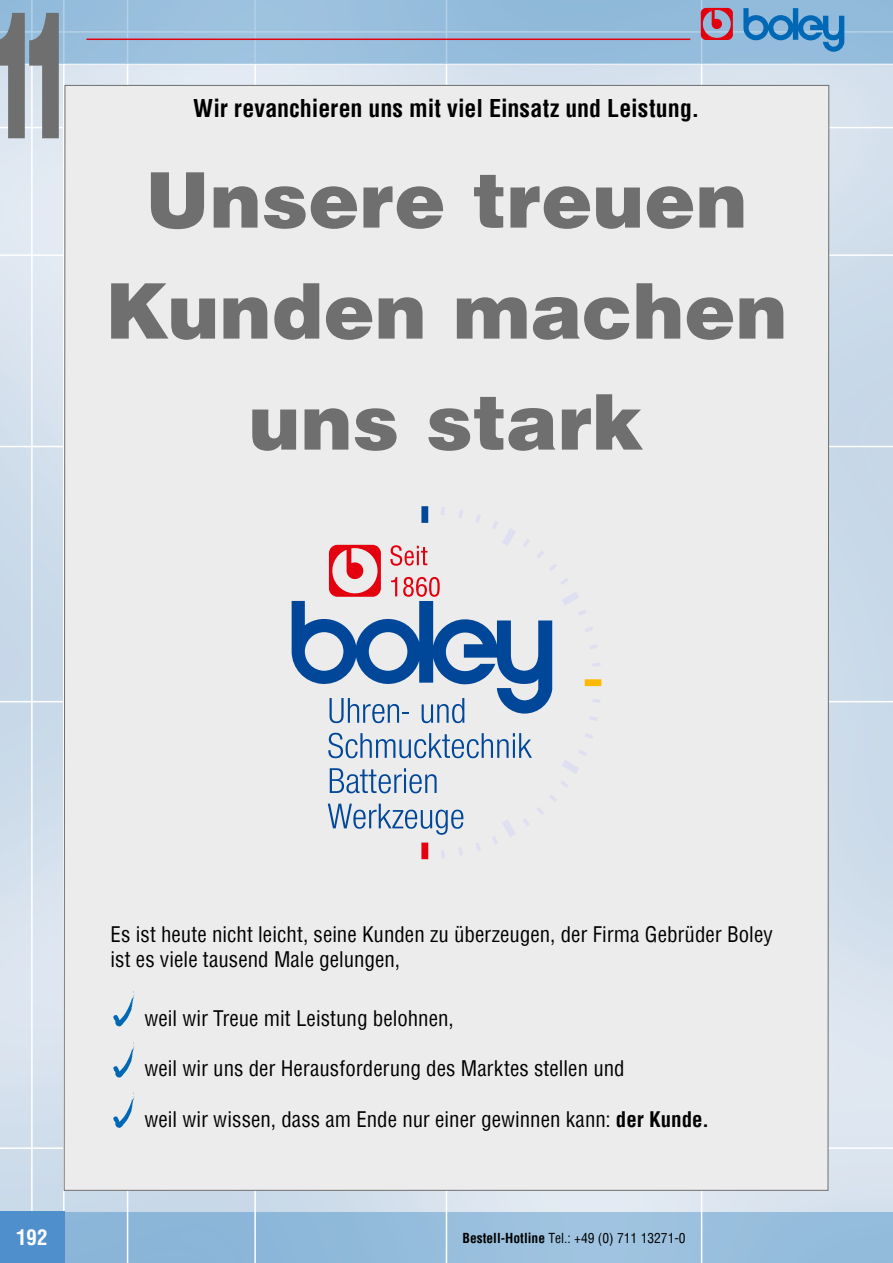
<style>
.page{position:relative;width:893px;height:1263px;background:#fff}
.page>*{position:absolute;margin:0;border:0;box-sizing:border-box;transform-origin:0 0}
.t1{font:900 180px "Helvetica";color:#6f6f6f;scale:.45 1}
.t2{font:900 78px/111px "Helvetica";letter-spacing:-.005em;color:#6f6f6f;text-align:center}
.t3{font:700 condensed 24px "Helvetica";color:#000}
.t4{font:condensed 21px/25.2px "Helvetica";color:#000}
.t5{font:700 condensed 21px "Helvetica";color:#fff}
.t6{font:condensed 13.5px "Helvetica";color:#000}
.s1{font-weight:700}
</style>
<div class="page">
<img style="left:0;top:65px;width:893px;height:1147px">
<div style="left:62px;top:1212px;width:831px;height:51px;background:#94bcdc"></div>
<hr style="left:127px;top:0;width:1px;height:1263px;background:#fff">
<hr style="left:254px;top:0;width:2px;height:1263px;background:#fff">
<hr style="left:446px;top:0;width:1px;height:1263px;background:#fff">
<hr style="left:701px;top:0;width:1px;height:1263px;background:#fff">
<hr style="left:0;top:254px;width:893px;height:2px;background:#fff">
<hr style="left:0;top:446px;width:893px;height:1px;background:#fff">
<hr style="left:0;top:701px;width:893px;height:1px;background:#fff">
<hr style="left:0;top:1147px;width:893px;height:2px;background:#fff">
<hr style="left:0;top:127px;width:893px;height:1px;background:#fff">
<hr style="left:63px;top:0;width:2px;height:1263px;background:#fff">
<hr style="left:31px;top:0;width:2px;height:1263px;background:#fff">
<div style="left:0;top:0;width:893px;height:64px;background:#96bcdc"></div>
<div style="left:0;top:1212px;width:65px;height:51px;background:#4f8fcc"></div>
<svg style="left:701px;top:8px;width:32px;height:32px"></svg>
<svg style="left:743px;top:8px;width:101px;height:44px"></svg>
<hr style="left:86px;top:39px;width:604px;height:1px;background:#e3000f">
<div style="left:63px;top:85px;width:767px;height:1106px;background:#ececec"></div>
<div style="left:441px;top:507px;width:160px;height:351px;background:#ececec"></div>
<svg style="left:585px;top:679px;width:16px;height:7px"></svg>
<svg style="left:421px;top:842px;width:7px;height:17px"></svg>
<svg style="left:328px;top:733px;width:204px;height:25px;background:#b0c2d7"></svg>
<svg style="left:330px;top:768px;width:107px;height:25px;background:#aabdd4"></svg>
<svg style="left:328px;top:804px;width:135px;height:31px;background:#b7c7d9"></svg>
<svg style="left:292px;top:506px;width:260px;height:217px;background:#bac1d3"></svg>
<svg style="left:113px;top:991px;width:21px;height:36px"></svg>
<svg style="left:113px;top:1093px;width:21px;height:35px"></svg>
<svg style="left:113px;top:1042px;width:21px;height:36px"></svg>
<h1 class="t1" style="left:-12px;top:-34px;width:197px">11</h1>
<p class="t3" style="left:193px;top:92px;width:507px">Wir revanchieren uns mit viel Einsatz und Leistung.</p>
<h2 class="t2" style="left:105px;top:144px;width:684px">Unsere treuen<br>Kunden machen uns stark</h2>
<p class="t4" style="left:111px;top:921px;width:664px">Es ist heute nicht leicht, seine Kunden zu überzeugen, der Firma Gebrüder Boley ist es viele tausend Male gelungen,</p>
<p class="t4" style="left:145px;top:1005px;width:311px">weil wir Treue mit Leistung belohnen,</p>
<p class="t4" style="left:145px;top:1056px;width:482px">weil wir uns der Herausforderung des Marktes stellen und</p>
<p class="t4" style="left:145px;top:1106px;width:566px">weil wir wissen, dass am Ende nur einer gewinnen kann: <span class="s1">der Kunde.</span></p>
<p class="t5" style="left:16px;top:1223px;width:33px">192</p>
<p class="t6" style="left:463px;top:1229px;width:225px"><span class="s1">Bestell-Hotline</span> Tel.: +49 (0) 711 13271-0</p>
</div>
